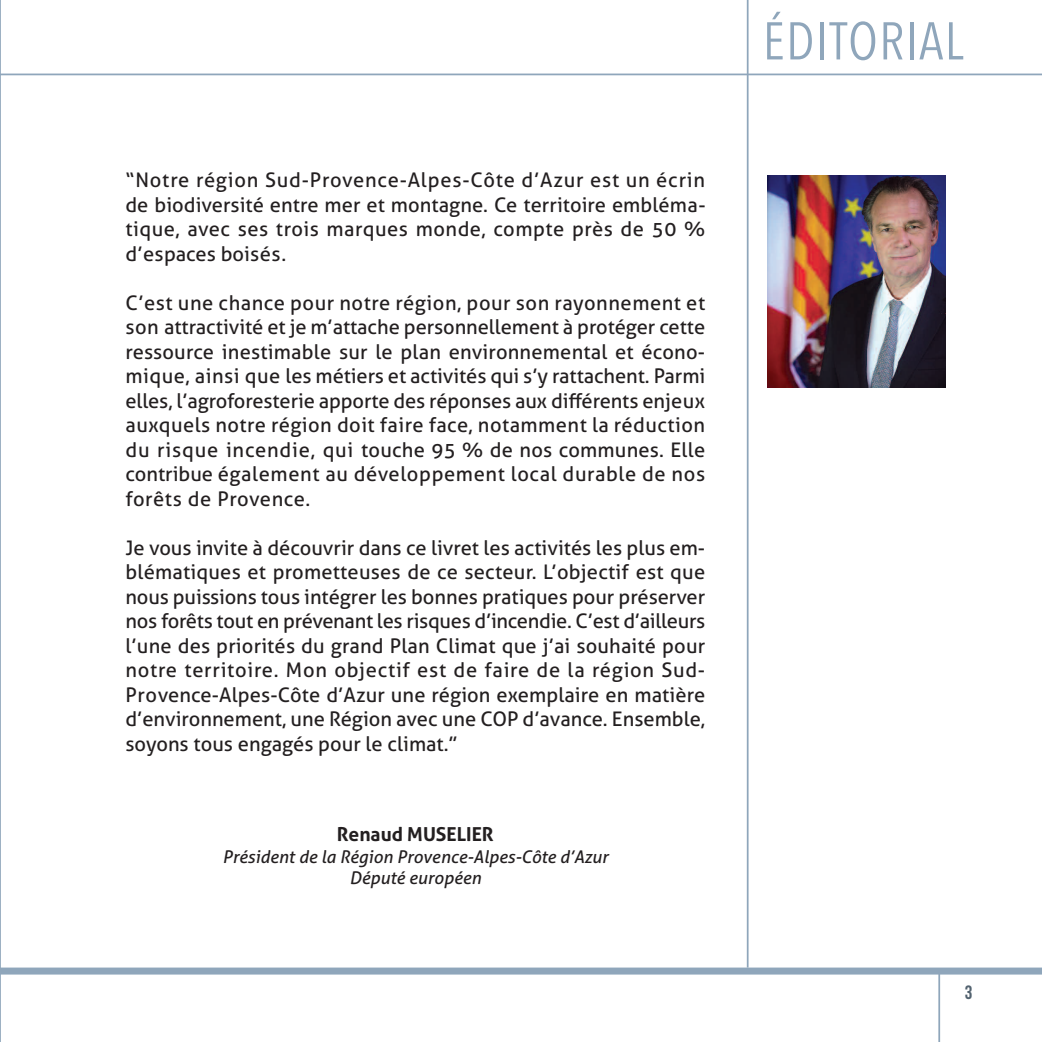
<style>
.page{position:relative;width:1042px;height:1042px;background:#fff}
.page>*{position:absolute;margin:0;border:0;box-sizing:border-box;transform-origin:0 0}
.t1{font:52.5px "Avenir Next Condensed";letter-spacing:.025em;color:#8fa6bb}
.t2{font:20.12px/24.5px "Aller";letter-spacing:.015em;color:#231f20;text-align:justify}
.t3{font:700 19.25px "Aller";color:#231f20}
.t4{font:19.25px "Bebas Neue";color:#52626f}
.t5{font:italic 17.5px/21px "Aller";color:#231f20;text-align:center}
</style>
<div class="page">
<hr style="left:0;top:74px;width:1042px;height:1px;background:#8fa6bb">
<hr style="left:747px;top:0;width:1px;height:967px;background:#8fa6bb">
<div style="left:0;top:967px;width:1042px;height:7px;background:#8fa6bb"></div>
<hr style="left:938px;top:971px;width:2px;height:71px;background:#8fa6bb">
<hr style="left:0;top:0;width:1px;height:1042px;background:#8fa6bb">
<img style="left:767px;top:176px;width:179px;height:211px">
<p class="t2" style="left:125px;top:168px;width:582px">“Notre région Sud-Provence-Alpes-Côte d’Azur est un écrin de biodiversité entre mer et montagne. Ce territoire embléma&shy;tique, avec ses trois marques monde, compte près de 50 % d’espaces boisés.</p>
<p class="t2" style="left:125px;top:290px;width:581px">C’est une chance pour notre région, pour son rayonnement et son attractivité et je m’attache personnellement à protéger cette ressource inestimable sur le plan environnemental et écono&shy;mique, ainsi que les métiers et activités qui s’y rattachent. Parmi elles, l’agroforesterie apporte des réponses aux différents enjeux auxquels notre région doit faire face, notamment la réduction du risque incendie, qui touche 95 % de nos communes. Elle contribue également au développement local durable de nos forêts de Provence.</p>
<p class="t2" style="left:125px;top:535px;width:581px">Je vous invite à découvrir dans ce livret les activités les plus em&shy;blématiques et prometteuses de ce secteur. L’objectif est que nous puissions tous intégrer les bonnes pratiques pour préserver nos forêts tout en prévenant les risques d’incendie. C’est d’ailleurs l’une des priorités du grand Plan Climat que j’ai souhaité pour notre territoire. Mon objectif est de faire de la région Sud-Provence-Alpes-Côte d’Azur une région exemplaire en matière d’environnement, une Région avec une COP d’avance. Ensemble, soyons tous engagés pour le climat.”</p>
<p class="t3" style="left:337px;top:822px;width:158px">Renaud MUSELIER</p>
<p class="t5" style="left:223px;top:846px;width:387px">Président de la Région Provence-Alpes-Côte d’Azur<br>Député européen</p>
<h1 class="t1" style="left:763px;top:-4px;width:202px">ÉDITORIAL</h1>
<p class="t4" style="left:965px;top:981px;width:9px">3</p>
</div>
